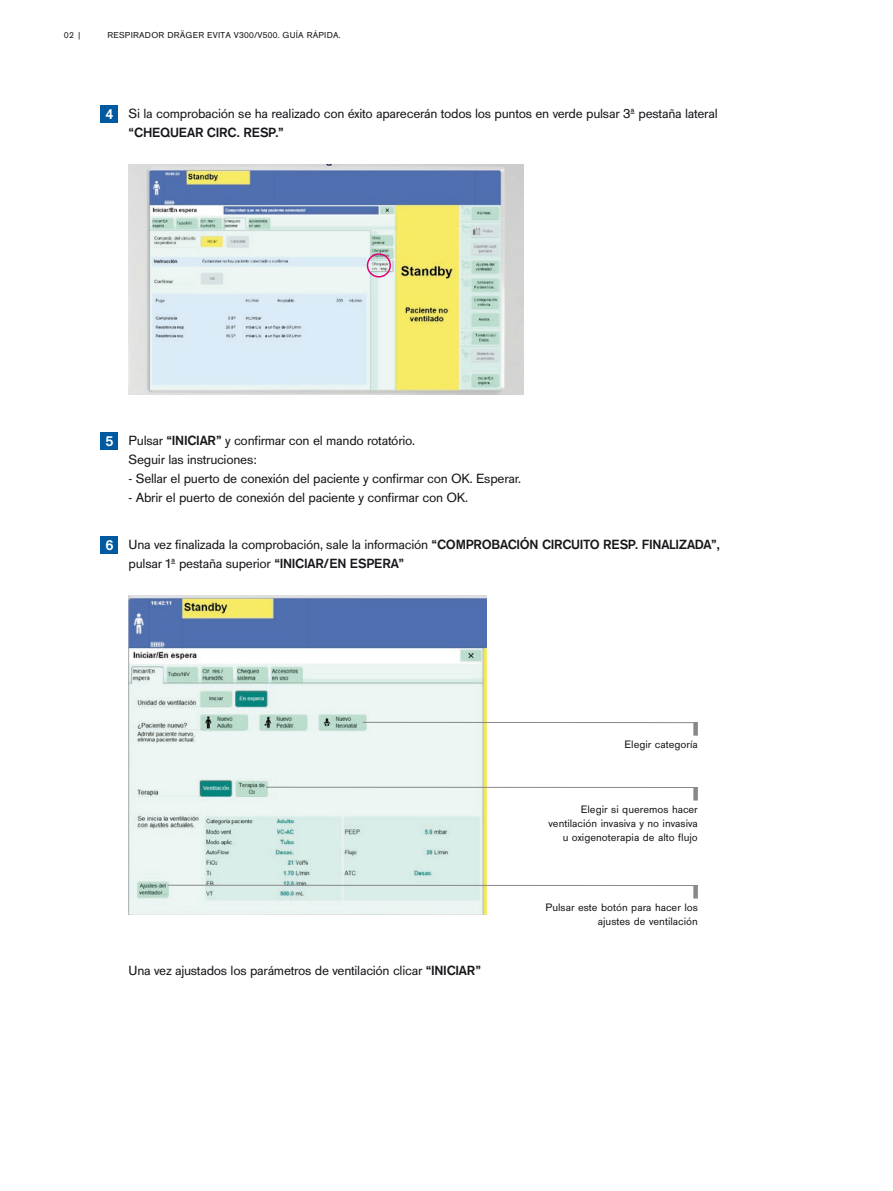
<style>
.page{position:relative;width:893px;height:1191px;background:#fff}
.page>*{position:absolute;margin:0;border:0;box-sizing:border-box;transform-origin:0 0}
.t1{font:700 15px "Draeger Sans";color:#fff}
.t2{font:13.8px/19.2px "Draeger San";letter-spacing:-.02em;color:#1a171c}
.t3{font:700 13.8px "Draeger San";letter-spacing:-.02em;color:#1a171c}
.t4{font:11.25px/14.2px "Draeger San";color:#1a171c;text-align:right}
.t5{font:9px "Draeger San";letter-spacing:.025em;color:#1a171c}
.t6{font:9px "Draeger San Tab";color:#1a171c}
.s1{font-weight:700}
</style>
<div class="page">
<img style="left:129px;top:595px;width:357px;height:319px">
<div style="left:101px;top:105px;width:17px;height:17px;background:#005aa2"></div>
<div style="left:101px;top:432px;width:17px;height:17px;background:#005aa2"></div>
<div style="left:101px;top:536px;width:17px;height:17px;background:#005aa2"></div>
<img style="left:129px;top:165px;width:394px;height:229px">
<div style="left:367px;top:253px;width:24px;height:24px;border:2px solid #e2007a;border-radius:50%"></div>
<div style="left:693px;top:722px;width:5px;height:13px;background:#87888a"></div>
<hr style="left:363px;top:722px;width:335px;height:1px;background:#87888a">
<div style="left:693px;top:885px;width:5px;height:13px;background:#87888a"></div>
<hr style="left:168px;top:885px;width:530px;height:1px;background:#87888a">
<div style="left:693px;top:787px;width:5px;height:13px;background:#87888a"></div>
<hr style="left:266px;top:787px;width:432px;height:1px;background:#87888a">
<p class="t6" style="left:64px;top:30px;width:20px">02 |</p>
<p class="t5" style="left:107px;top:30px;width:235px">RESPIRADOR DRÄGER EVITA V300/V500. GUÍA RÁPIDA.</p>
<p class="t1" style="left:105px;top:104px;width:10px">4</p>
<p class="t2" style="left:129px;top:104px;width:590px">Si la comprobación se ha realizado con éxito aparecerán todos los puntos en verde pulsar 3ª pestaña lateral</p>
<p class="t3" style="left:129px;top:125px;width:157px">“CHEQUEAR CIRC. RESP.”</p>
<p class="t1" style="left:105px;top:430px;width:10px">5</p>
<p class="t1" style="left:105px;top:535px;width:10px">6</p>
<p class="t2" style="left:129px;top:431px;width:288px">Pulsar <span class="s1">“INICIAR”</span> y confirmar con el mando rotatório.<br>Seguir las instruciones:</p>
<p class="t2" style="left:129px;top:469px;width:394px">- Sellar el puerto de conexión del paciente y confirmar con OK. Esperar.</p>
<p class="t2" style="left:129px;top:488px;width:341px">- Abrir el puerto de conexión del paciente y confirmar con OK.</p>
<p class="t2" style="left:129px;top:535px;width:593px">Una vez finalizada la comprobación, sale la información <span class="s1">“COMPROBACIÓN CIRCUITO RESP. FINALIZADA”, </span>pulsar 1ª pestaña superior <span class="s1">“INICIAR/EN ESPERA”</span></p>
<p class="t2" style="left:129px;top:961px;width:354px">Una vez ajustados los parámetros de ventilación clicar <span class="s1">“INICIAR”</span></p>
<p class="t4" style="left:624px;top:737px;width:75px">Elegir categoría</p>
<p class="t4" style="left:548px;top:802px;width:151px">Elegir si queremos hacer ventilación invasiva y no invasiva u oxigenoterapia de alto flujo</p>
<p class="t4" style="left:545px;top:900px;width:154px">Pulsar este botón para hacer los ajustes de ventilación</p>
</div>
